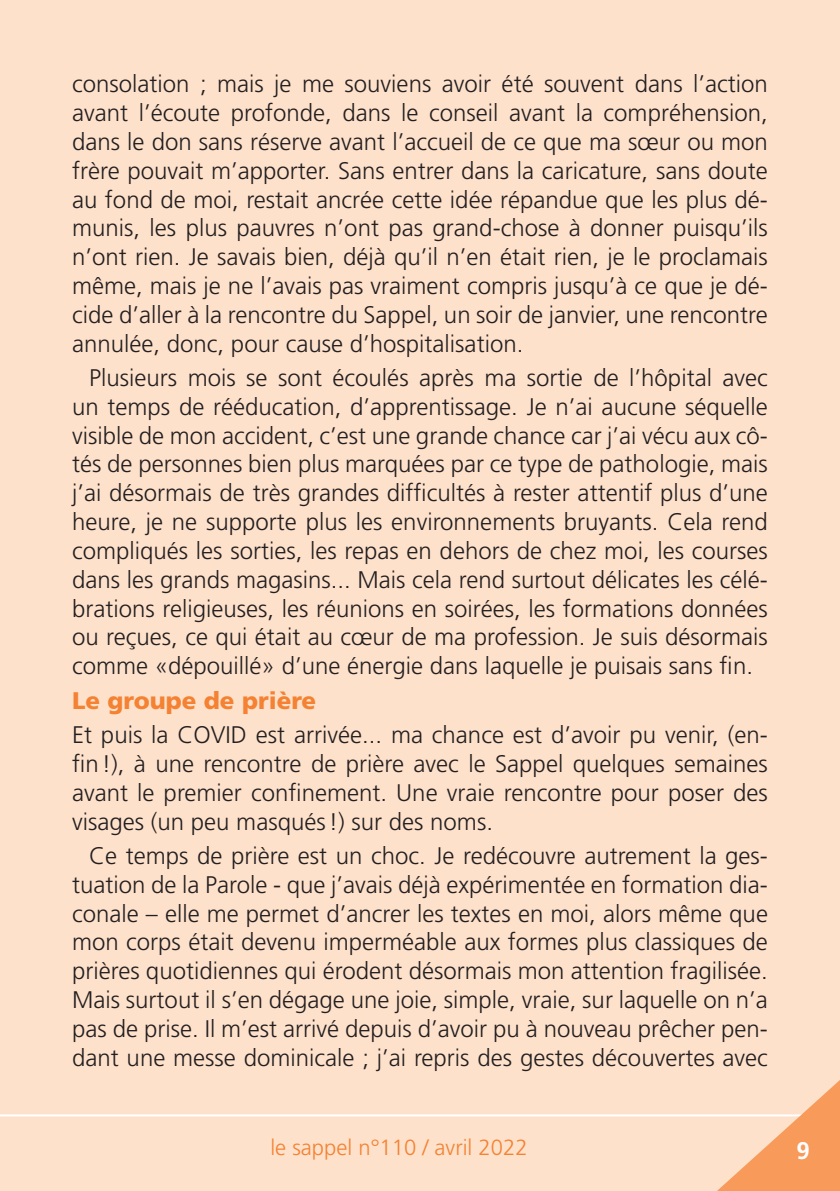
<style>
.page{position:relative;width:840px;height:1191px;background:#fff}
.page>*{position:absolute;margin:0;border:0;box-sizing:border-box;transform-origin:0 0}
.texte{font:300 24px/28.8px "Frutiger";color:#231f20;text-align:justify}
.texte-2{font:900 24px "Frutiger";color:#f48232}
.t1{font:700 24px "Frutiger";color:#fff}
.t2{font:300 22px "Frutiger";color:#f48232}
</style>
<div class="page">
<div style="left:0;top:0;width:839px;height:1191px;background:#fee1cb"></div>
<hr style="left:0;top:1114px;width:839px;height:2px;background:#fff">
<svg style="left:716px;top:1081px;width:123px;height:110px"></svg>
<p class="texte" style="left:72px;top:69px;width:697px">consolation ; mais je me souviens avoir été souvent dans l’action avant l’écoute profonde, dans le conseil avant la compréhension, dans le don sans réserve avant l’accueil de ce que ma sœur ou mon frère pouvait m’apporter. Sans entrer dans la caricature, sans doute au fond de moi, restait ancrée cette idée répandue que les plus dé&shy;munis, les plus pauvres n’ont pas grand-chose à donner puisqu’ils n’ont rien. Je savais bien, déjà qu’il n’en était rien, je le proclamais même, mais je ne l’avais pas vraiment compris jusqu’à ce que je dé&shy;cide d’aller à la rencontre du Sappel, un soir de janvier, une rencontre annulée, donc, pour cause d’hospitalisation.</p>
<p class="texte" style="left:72px;top:363px;width:697px;text-indent:17px">Plusieurs mois se sont écoulés après ma sortie de l’hôpital avec un temps de rééducation, d’apprentissage. Je n’ai aucune séquelle visible de mon accident, c’est une grande chance car j’ai vécu aux cô&shy;tés de personnes bien plus marquées par ce type de pathologie, mais j’ai désormais de très grandes difficultés à rester attentif plus d’une heure, je ne supporte plus les environnements bruyants. Cela rend compliqués les sorties, les repas en dehors de chez moi, les courses dans les grands magasins... Mais cela rend surtout délicates les célé&shy;brations religieuses, les réunions en soirées, les formations données ou reçues, ce qui était au cœur de ma profession. Je suis désormais comme «dépouillé» d’une énergie dans laquelle je puisais sans fin.</p>
<p class="texte-2" style="left:72px;top:685px;width:245px">Le groupe de prière</p>
<p class="texte" style="left:72px;top:720px;width:697px">Et puis la COVID est arrivée... ma chance est d’avoir pu venir, (en&shy;fin!), à une rencontre de prière avec le Sappel quelques semaines avant le premier confinement. Une vraie rencontre pour poser des visages (un peu masqués!) sur des noms.</p>
<p class="texte" style="left:72px;top:841px;width:697px;text-indent:17px">Ce temps de prière est un choc. Je redécouvre autrement la ges&shy;tuation de la Parole - que j’avais déjà expérimentée en formation dia&shy;conale – elle me permet d’ancrer les textes en moi, alors même que mon corps était devenu imperméable aux formes plus classiques de prières quotidiennes qui érodent désormais mon attention fragilisée.<br>Mais surtout il s’en dégage une joie, simple, vraie, sur laquelle on n’a pas de prise. Il m’est arrivé depuis d’avoir pu à nouveau prêcher pen&shy;dant une messe dominicale ; j’ai repris des gestes découvertes avec</p>
<p class="t2" style="left:270px;top:1134px;width:259px">le sappel n°110 / avril 2022</p>
<p class="t1" style="left:796px;top:1136px;width:15px">9</p>
</div>
